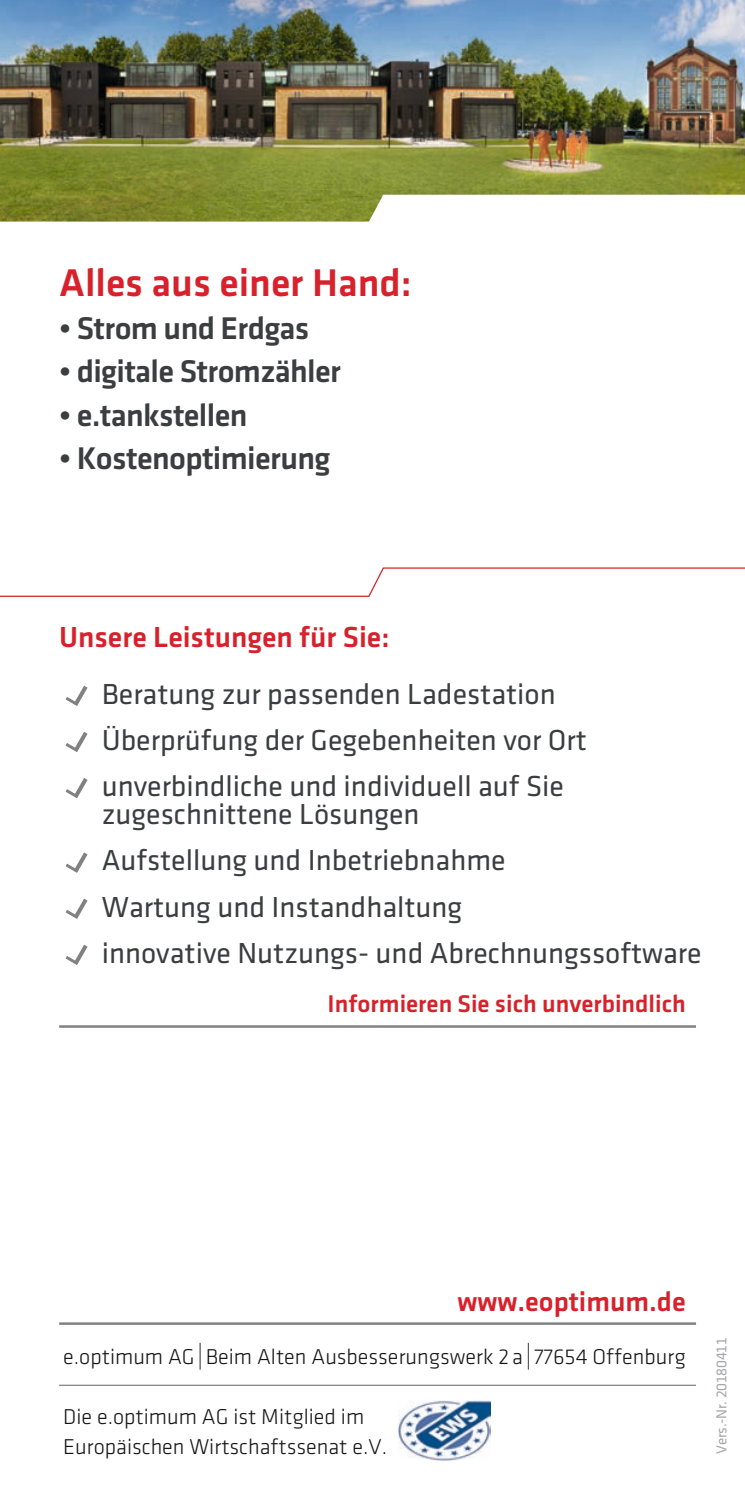
<style>
.page{position:relative;width:745px;height:1489px;background:#fff}
.page>*{position:absolute;margin:0;border:0;box-sizing:border-box;transform-origin:0 0}
.t1{font:500 40px "Klavika";color:#d7212b}
.t2{font:500 32.5px "Klavika";letter-spacing:-.02em;color:#3a3e3f}
.t3{font:30px/46px "Klavika";color:#3a3e3f}
.t4{font:500 30px "Klavika";color:#d7212b}
.t5{font:500 28.5px "Klavika";color:#d7212b}
.t6{font:500 25px "Klavika";color:#d7212b}
.t7{font:300 22.25px/30px "Klavika";color:#131413}
.t8{font:15px "Klavika Regular TF";letter-spacing:-.02em;color:#a3a7aa}
.s1{font-size:26.75px}
</style>
<div class="page">
<svg style="left:744px;top:0;width:1px;height:195px"></svg>
<hr style="left:59px;top:1322px;width:636px;height:2px;background:#818181">
<svg style="left:0;top:567px;width:744px;height:30px"></svg>
<img style="left:0;top:0;width:744px;height:221px">
<hr style="left:59px;top:1025px;width:636px;height:2px;background:#818181">
<hr style="left:59px;top:1384px;width:636px;height:1px;background:#818181">
<img style="left:398px;top:1400px;width:92px;height:60px">
<svg style="left:65px;top:685px;width:22px;height:21px"></svg>
<svg style="left:65px;top:732px;width:22px;height:20px"></svg>
<svg style="left:65px;top:778px;width:22px;height:20px"></svg>
<svg style="left:65px;top:852px;width:22px;height:20px"></svg>
<svg style="left:65px;top:898px;width:22px;height:21px"></svg>
<svg style="left:65px;top:944px;width:22px;height:21px"></svg>
<h1 class="t1" style="left:59px;top:261px;width:354px">Alles aus einer Hand:</h1>
<p class="t2" style="left:59px;top:310px;width:252px">• Strom und Erdgas</p>
<p class="t2" style="left:59px;top:354px;width:283px">• digitale Stromzähler</p>
<p class="t2" style="left:59px;top:397px;width:190px">• e.tankstellen</p>
<p class="t2" style="left:59px;top:441px;width:272px">• Kostenoptimierung</p>
<p class="t4" style="left:59px;top:620px;width:332px">Unsere Leistungen für Sie:</p>
<p class="t3" style="left:102px;top:671px;width:486px">Beratung zur passenden Ladestation<br>Überprüfung der Gegebenheiten vor Ort unverbindliche und individuell auf Sie</p>
<p class="t3" style="left:102px;top:791px;width:601px">zugeschnittene Lösungen<br>Aufstellung und Inbetriebnahme<br>Wartung und Instandhaltung<br>innovative Nutzungs- und Abrechnungssoftware</p>
<p class="t6" style="left:327px;top:990px;width:359px">Informieren Sie sich unverbindlich</p>
<p class="t5" style="left:457px;top:1286px;width:230px">www.eoptimum.de</p>
<p class="t7" style="left:63px;top:1341px;width:623px">e.optimum AG <span class="s1">|</span> Beim Alten Ausbesserungswerk 2 a <span class="s1">|</span> 77654 Offenburg</p>
<p class="t7" style="left:63px;top:1401px;width:325px">Die e.optimum AG ist Mitglied im<br>Europäischen Wirtschaftssenat e.V.</p>
<p class="t8" style="left:713px;top:1453px;width:118px;rotate:-90deg">Vers.-Nr. 20180411</p>
</div>
